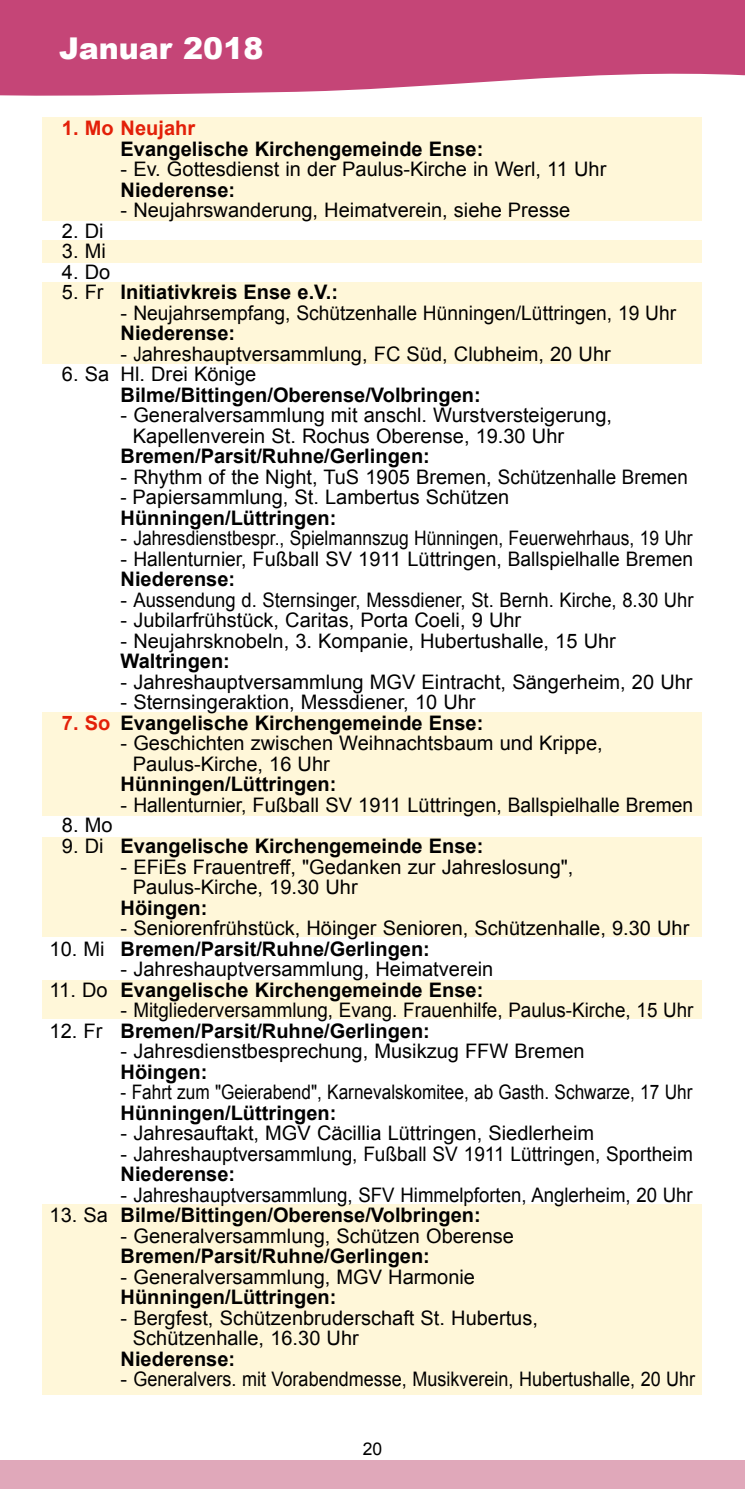
<style>
.page{position:relative;width:745px;height:1489px;background:#fff}
.page>*{position:absolute;margin:0;border:0;box-sizing:border-box;transform-origin:0 0}
.t1{font:900 30px "Arial";color:#fff}
.t2{font:20px/20.5px "Arial";color:#000}
.t3{font:700 20px "Arial";color:#000}
.t4{font:20px "Arial";color:#000;scale:.87 1}
.t5{font:20px "Arial";color:#000;scale:.94 1}
.t6{font:700 20px "Arial";color:#e32009}
.t7{font:17.5px "Arial";color:#000}
.s1{font-weight:400}
.s2{color:#e32009}
</style>
<div class="page">
<svg style="left:0;top:0;width:744px;height:96px;background:#ca5784"></svg>
<div style="left:43px;top:117px;width:659px;height:103px;background:#fff7d9"></div>
<div style="left:43px;top:240px;width:659px;height:22px;background:#fff7d9"></div>
<div style="left:43px;top:282px;width:659px;height:82px;background:#fff7d9"></div>
<div style="left:43px;top:837px;width:659px;height:99px;background:#fff7d9"></div>
<div style="left:43px;top:712px;width:659px;height:104px;background:#fff7d9"></div>
<div style="left:43px;top:979px;width:659px;height:39px;background:#fff7d9"></div>
<div style="left:43px;top:1203px;width:659px;height:191px;background:#fff7d9"></div>
<div style="left:0;top:1460px;width:744px;height:28px;background:#e0a8ba"></div>
<h1 class="t1" style="left:59px;top:27px;width:205px">Januar 2018</h1>
<p class="t6" style="left:62px;top:115px;width:135px">1. Mo Neujahr</p>
<p class="t3" style="left:120px;top:135px;width:364px">Evangelische Kirchengemeinde Ense:</p>
<p class="t2" style="left:120px;top:159px;width:487px">- Ev. Gottesdienst in der Paulus-Kirche in Werl, 11 Uhr</p>
<p class="t3" style="left:120px;top:176px;width:116px">Niederense:</p>
<p class="t2" style="left:120px;top:200px;width:451px">- Neujahrswanderung, Heimatverein, siehe Presse</p>
<p class="t2" style="left:62px;top:220px;width:43px">2. Di</p>
<p class="t2" style="left:62px;top:241px;width:45px">3. Mi</p>
<p class="t2" style="left:62px;top:261px;width:50px">4. Do</p>
<p class="t3" style="left:62px;top:279px;width:277px"><span class="s1">5. Fr</span> Initiativkreis Ense e.V.:</p>
<p class="t2" style="left:120px;top:302px;width:556px">- Neujahrsempfang, Schützenhalle Hünningen/Lüttringen, 19 Uhr</p>
<p class="t3" style="left:120px;top:320px;width:116px">Niederense:</p>
<p class="t2" style="left:120px;top:343px;width:491px">- Jahreshauptversammlung, FC Süd, Clubheim, 20 Uhr</p>
<p class="t2" style="left:62px;top:364px;width:196px">6. Sa Hl. Drei Könige</p>
<p class="t3" style="left:120px;top:381px;width:361px">Bilme/Bittingen/Oberense/Volbringen:</p>
<p class="t2" style="left:133px;top:405px;width:480px;text-indent:-12px">- Generalversammlung mit anschl. Wurstversteigerung,<br>Kapellenverein St. Rochus Oberense, 19.30 Uhr</p>
<p class="t3" style="left:120px;top:443px;width:310px">Bremen/Parsit/Ruhne/Gerlingen:</p>
<p class="t2" style="left:120px;top:466px;width:568px">- Rhythm of the Night, TuS 1905 Bremen, Schützenhalle Bremen</p>
<p class="t5" style="left:120px;top:484px;width:415px">- Papiersammlung, St. Lambertus Schützen</p>
<p class="t3" style="left:120px;top:504px;width:217px">Hünningen/Lüttringen:</p>
<p class="t2" style="left:120px;top:528px;width:573px">- Jahresdienstbespr., Spielmannszug Hünningen, Feuerwehrhaus, 19 Uhr</p>
<p class="t2" style="left:120px;top:548px;width:573px">- Hallenturnier, Fußball SV 1911 Lüttringen, Ballspielhalle Bremen</p>
<p class="t3" style="left:120px;top:566px;width:116px">Niederense:</p>
<p class="t2" style="left:120px;top:589px;width:574px">- Aussendung d. Sternsinger, Messdiener, St. Bernh. Kirche, 8.30 Uhr</p>
<p class="t2" style="left:120px;top:610px;width:402px">- Jubilarfrühstück, Caritas, Porta Coeli, 9 Uhr</p>
<p class="t2" style="left:120px;top:630px;width:496px">- Neujahrsknobeln, 3. Kompanie, Hubertushalle, 15 Uhr</p>
<p class="t3" style="left:120px;top:648px;width:111px">Waltringen:</p>
<p class="t2" style="left:120px;top:671px;width:573px">- Jahreshauptversammlung MGV Eintracht, Sängerheim, 20 Uhr</p>
<p class="t2" style="left:120px;top:692px;width:356px">- Sternsingeraktion, Messdiener, 10 Uhr</p>
<p class="t3" style="left:62px;top:709px;width:422px"><span class="s2">7. So</span> Evangelische Kirchengemeinde Ense:</p>
<p class="t2" style="left:133px;top:733px;width:471px;text-indent:-12px">- Geschichten zwischen Weihnachtsbaum und Krippe,<br>Paulus-Kirche, 16 Uhr</p>
<p class="t3" style="left:120px;top:771px;width:217px">Hünningen/Lüttringen:</p>
<p class="t2" style="left:120px;top:794px;width:573px">- Hallenturnier, Fußball SV 1911 Lüttringen, Ballspielhalle Bremen</p>
<p class="t2" style="left:62px;top:815px;width:52px">8. Mo</p>
<p class="t3" style="left:62px;top:832px;width:422px"><span class="s1">9. Di</span> Evangelische Kirchengemeinde Ense:</p>
<p class="t2" style="left:133px;top:856px;width:442px;text-indent:-12px">- EFiEs Frauentreff, "Gedanken zur Jahreslosung",<br>Paulus-Kirche, 19.30 Uhr</p>
<p class="t3" style="left:120px;top:894px;width:88px">Höingen:</p>
<p class="t2" style="left:120px;top:917px;width:570px">- Seniorenfrühstück, Höinger Senioren, Schützenhalle, 9.30 Uhr</p>
<p class="t3" style="left:50px;top:935px;width:381px"><span class="s1">10. Mi</span> Bremen/Parsit/Ruhne/Gerlingen:</p>
<p class="t2" style="left:120px;top:958px;width:374px">- Jahreshauptversammlung, Heimatverein</p>
<p class="t3" style="left:50px;top:976px;width:435px"><span class="s1">11. Do</span> Evangelische Kirchengemeinde Ense:</p>
<p class="t2" style="left:120px;top:999px;width:574px">- Mitgliederversammlung, Evang. Frauenhilfe, Paulus-Kirche, 15 Uhr</p>
<p class="t3" style="left:50px;top:1017px;width:381px"><span class="s1">12. Fr</span> Bremen/Parsit/Ruhne/Gerlingen:</p>
<p class="t2" style="left:120px;top:1040px;width:465px">- Jahresdienstbesprechung, Musikzug FFW Bremen</p>
<p class="t3" style="left:120px;top:1058px;width:88px">Höingen:</p>
<p class="t4" style="left:120px;top:1078px;width:658px">- Fahrt zum "Geierabend", Karnevalskomitee, ab Gasth. Schwarze, 17 Uhr</p>
<p class="t3" style="left:120px;top:1099px;width:217px">Hünningen/Lüttringen:</p>
<p class="t2" style="left:120px;top:1122px;width:474px">- Jahresauftakt, MGV Cäcillia Lüttringen, Siedlerheim</p>
<p class="t2" style="left:120px;top:1143px;width:573px">- Jahreshauptversammlung, Fußball SV 1911 Lüttringen, Sportheim</p>
<p class="t3" style="left:120px;top:1160px;width:116px">Niederense:</p>
<p class="t2" style="left:120px;top:1184px;width:573px">- Jahreshauptversammlung, SFV Himmelpforten, Anglerheim, 20 Uhr</p>
<p class="t3" style="left:50px;top:1201px;width:432px"><span class="s1">13. Sa</span> Bilme/Bittingen/Oberense/Volbringen:</p>
<p class="t2" style="left:120px;top:1225px;width:394px">- Generalversammlung, Schützen Oberense</p>
<p class="t3" style="left:120px;top:1242px;width:310px">Bremen/Parsit/Ruhne/Gerlingen:</p>
<p class="t2" style="left:120px;top:1266px;width:355px">- Generalversammlung, MGV Harmonie</p>
<p class="t3" style="left:120px;top:1283px;width:217px">Hünningen/Lüttringen:</p>
<p class="t2" style="left:133px;top:1307px;width:406px;text-indent:-12px">- Bergfest, Schützenbruderschaft St. Hubertus,<br>Schützenhalle, 16.30 Uhr</p>
<p class="t3" style="left:120px;top:1345px;width:116px">Niederense:</p>
<p class="t2" style="left:120px;top:1368px;width:575px">- Generalvers. mit Vorabendmesse, Musikverein, Hubertushalle, 20 Uhr</p>
<p class="t7" style="left:362px;top:1436px;width:21px">20</p>
</div>
